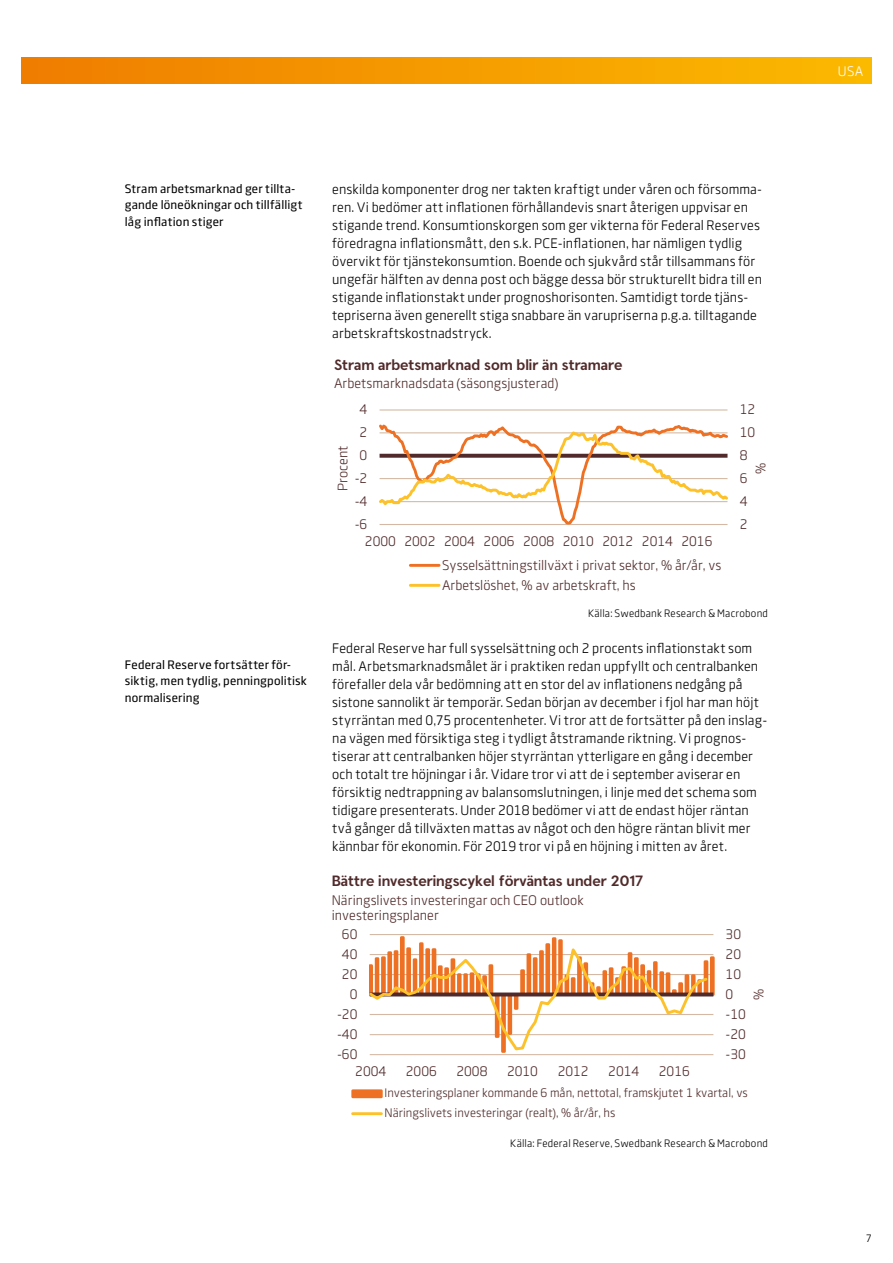
<style>
.page{position:relative;width:893px;height:1263px;background:#fff}
.page>*{position:absolute;margin:0;border:0;box-sizing:border-box;transform-origin:0 0}
.t1{font:700 15px "Swedbank Headline";color:#512b2b}
.t2{font:13.5px/18px "Swedbank Sans";letter-spacing:.01em;color:#000}
.t3{font:13.5px/20px "Swedbank Sans";color:#512b2b}
.t4{font:13.5px "Swedbank Sans";color:#fff}
.t5{font:500 12px/16.5px "Swedbank Sans";letter-spacing:.015em;color:#000}
.t6{font:12px/20px "Swedbank Sans";letter-spacing:-.005em;color:#512b2b}
.t7{font:10.5px "Swedbank Sans";letter-spacing:.02em;color:#000}
</style>
<div class="page">
<div style="left:21px;top:57px;width:851px;height:26px;background:linear-gradient(to right,#ef7d00,#fbba00)"></div>
<hr style="left:380px;top:409px;width:347px;height:1px;background:#d4b8a3">
<svg style="left:380px;top:424px;width:348px;height:101px"></svg>
<hr style="left:410px;top:564px;width:29px;height:3px;background:#ee7023">
<hr style="left:410px;top:584px;width:29px;height:3px;background:#fdc129">
<hr style="left:370px;top:1054px;width:343px;height:1px;background:#d4b8a3">
<hr style="left:370px;top:1034px;width:343px;height:1px;background:#d4b8a3">
<hr style="left:370px;top:1014px;width:343px;height:1px;background:#d4b8a3">
<hr style="left:370px;top:954px;width:343px;height:1px;background:#d4b8a3">
<hr style="left:370px;top:934px;width:343px;height:1px;background:#d4b8a3">
<div style="left:400px;top:936px;width:5px;height:60px;border:3px solid #ee7023"></div>
<div style="left:501px;top:993px;width:5px;height:60px;border:3px solid #ee7023"></div>
<svg style="left:552px;top:937px;width:4px;height:5px"></svg>
<svg style="left:558px;top:939px;width:5px;height:3px"></svg>
<div style="left:710px;top:956px;width:4px;height:40px;border:3px solid #ee7023"></div>
<svg style="left:710px;top:992px;width:3px;height:4px"></svg>
<svg style="left:370px;top:942px;width:340px;height:110px"></svg>
<svg style="left:351px;top:1089px;width:32px;height:9px"></svg>
<hr style="left:353px;top:1112px;width:28px;height:3px;background:#fdc129">
<p class="t5" style="left:125px;top:180px;width:179px">Stram arbetsmarknad ger tillta&shy;gande löneökningar och tillfälligt låg inflation stiger</p>
<p class="t2" style="left:332px;top:180px;width:431px">enskilda komponenter drog ner takten kraftigt under våren och försomma&shy;ren. Vi bedömer att inflationen förhållandevis snart återigen uppvisar en stigande trend. Konsumtionskorgen som ger vikterna för Federal Reserves föredragna inflationsmått, den s.k. PCE-inflationen, har nämligen tydlig övervikt för tjänstekonsumtion. Boende och sjukvård står tillsammans för ungefär hälften av denna post och bägge dessa bör strukturellt bidra till en stigande inflationstakt under prognoshorisonten. Samtidigt torde tjäns&shy;tepriserna även generellt stiga snabbare än varupriserna p.g.a. tilltagande arbetskraftskostnadstryck.</p>
<p class="t5" style="left:125px;top:656px;width:184px">Federal Reserve fortsätter för&shy;siktig, men tydlig, penningpolitisk normalisering</p>
<p class="t1" style="left:334px;top:356px;width:290px">Stram arbetsmarknad som blir än stramare</p>
<p class="t3" style="left:334px;top:373px;width:226px">Arbetsmarknadsdata (säsongsjusterad)</p>
<p class="t3" style="left:360px;top:399px;width:9px">4</p>
<p class="t3" style="left:740px;top:399px;width:17px">12</p>
<p class="t3" style="left:360px;top:422px;width:9px">2</p>
<p class="t3" style="left:740px;top:422px;width:17px">10</p>
<p class="t3" style="left:333px;top:491px;width:47px;rotate:-90deg">Procent</p>
<p class="t3" style="left:360px;top:445px;width:9px">0</p>
<p class="t3" style="left:355px;top:468px;width:14px">-2</p>
<p class="t3" style="left:740px;top:445px;width:9px">8</p>
<p class="t3" style="left:740px;top:468px;width:9px">6</p>
<p class="t3" style="left:751px;top:474px;width:13px;rotate:-90deg">%</p>
<p class="t3" style="left:355px;top:491px;width:14px">-4</p>
<p class="t3" style="left:740px;top:491px;width:9px">4</p>
<p class="t3" style="left:355px;top:514px;width:14px">-6</p>
<p class="t3" style="left:740px;top:514px;width:9px">2</p>
<p class="t3" style="left:365px;top:531px;width:349px">2000 2002 2004 2006 2008 2010 2012 2014 2016</p>
<p class="t3" style="left:442px;top:555px;width:281px">Sysselsättningstillväxt i privat sektor, % år/år, vs<br>Arbetslöshet, % av arbetskraft, hs</p>
<p class="t7" style="left:588px;top:607px;width:181px">Källa: Swedbank Research &amp; Macrobond</p>
<p class="t2" style="left:332px;top:639px;width:437px">Federal Reserve har full sysselsättning och 2 procents inflationstakt som mål. Arbetsmarknadsmålet är i praktiken redan uppfyllt och centralbanken förefaller dela vår bedömning att en stor del av inflationens nedgång på sistone sannolikt är temporär. Sedan början av december i fjol har man höjt styrräntan med 0,75 procentenheter. Vi tror att de fortsätter på den inslag&shy;na vägen med försiktiga steg i tydligt åtstramande riktning. Vi prognos&shy;tiserar att centralbanken höjer styrräntan ytterligare en gång i december och totalt tre höjningar i år. Vidare tror vi att de i september aviserar en försiktig nedtrappning av balansomslutningen, i linje med det schema som tidigare presenterats. Under 2018 bedömer vi att de endast höjer räntan två gånger då tillväxten mattas av något och den högre räntan blivit mer kännbar för ekonomin. För 2019 tror vi på en höjning i mitten av året.</p>
<p class="t1" style="left:332px;top:872px;width:313px">Bättre investeringscykel förväntas under 2017</p>
<p class="t3" style="left:332px;top:892px;width:253px;line-height:15.9px">Näringslivets investeringar och CEO outlook investeringsplaner</p>
<p class="t3" style="left:342px;top:924px;width:17px">60</p>
<p class="t3" style="left:726px;top:924px;width:17px">30</p>
<p class="t3" style="left:342px;top:944px;width:17px">40</p>
<p class="t3" style="left:726px;top:944px;width:17px">20</p>
<p class="t3" style="left:342px;top:964px;width:17px">20</p>
<p class="t3" style="left:726px;top:964px;width:17px">10</p>
<p class="t3" style="left:350px;top:984px;width:9px">0</p>
<p class="t3" style="left:726px;top:984px;width:9px">0</p>
<p class="t3" style="left:748px;top:1000px;width:13px;rotate:-90deg">%</p>
<p class="t3" style="left:337px;top:1004px;width:22px">-20</p>
<p class="t3" style="left:726px;top:1004px;width:22px">-10</p>
<p class="t3" style="left:337px;top:1024px;width:22px">-40</p>
<p class="t3" style="left:726px;top:1024px;width:22px">-20</p>
<p class="t3" style="left:337px;top:1044px;width:22px">-60</p>
<p class="t3" style="left:726px;top:1044px;width:22px">-30</p>
<p class="t3" style="left:355px;top:1061px;width:32px">2004</p>
<p class="t3" style="left:406px;top:1061px;width:32px">2006</p>
<p class="t3" style="left:456px;top:1061px;width:32px">2008</p>
<p class="t3" style="left:507px;top:1061px;width:32px">2010</p>
<p class="t3" style="left:558px;top:1061px;width:32px">2012</p>
<p class="t3" style="left:608px;top:1061px;width:32px">2014</p>
<p class="t3" style="left:659px;top:1061px;width:32px">2016</p>
<p class="t6" style="left:385px;top:1083px;width:365px">Investeringsplaner kommande 6 mån, nettotal, framskjutet 1 kvartal, vs<br>Näringslivets investeringar (realt), % år/år, hs</p>
<p class="t7" style="left:510px;top:1137px;width:259px">Källa: Federal Reserve, Swedbank Research &amp; Macrobond</p>
<p class="t4" style="left:838px;top:63px;width:27px">USA</p>
<p class="t7" style="left:866px;top:1232px;width:8px">7</p>
</div>
